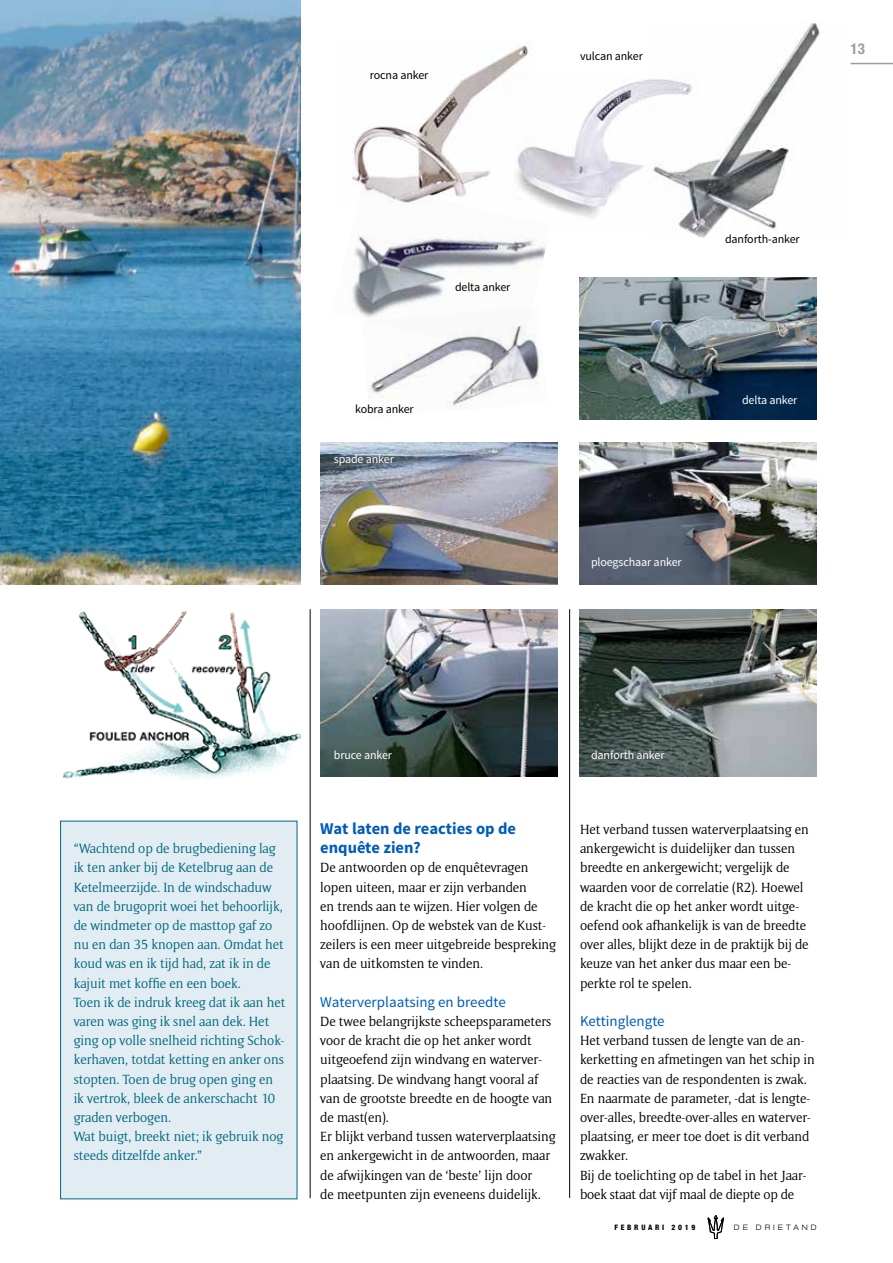
<style>
.page{position:relative;width:893px;height:1263px;background:#fff}
.page>*{position:absolute;margin:0;border:0;box-sizing:border-box;transform-origin:0 0}
.t1{font:700 16.5px/19.2px "Source Sans Pro";color:#005cb9}
.t2{font:15px "Source Sans Pro";color:#005cb9}
.t3{font:700 condensed 15px "Helvetica Neue LT";color:#9d9d9c}
.t4{font:13.8px/19.2px "Memento";color:#000}
.t5{font:13.8px/19.2px "Memento";color:#00697e}
.t6{font:12px "Source Sans Pro";letter-spacing:-.01em;color:#fff}
.t7{font:12px "Source Sans Pro";letter-spacing:-.01em;color:#000}
.t8{font:800 condensed 7.5px "Helvetica Neue LT";letter-spacing:.36em;color:#000}
.t9{font:300 expanded 7.5px "Helvetica Neue LT";letter-spacing:.4em;color:#000}
</style>
<div class="page">
<hr style="left:850px;top:63px;width:43px;height:1px;background:#9d9d9c">
<svg style="left:708px;top:1215px;width:16px;height:24px"></svg>
<img style="left:0;top:0;width:300px;height:584px">
<hr style="left:310px;top:609px;width:1px;height:589px;background:#000">
<div style="left:61px;top:821px;width:236px;height:378px;background:#e2ecf3"></div>
<div style="left:60px;top:821px;width:237px;height:378px;border:1px solid #00697e"></div>
<hr style="left:569px;top:609px;width:1px;height:589px;background:#000">
<img style="left:352px;top:45px;width:176px;height:137px">
<img style="left:502px;top:72px;width:146px;height:146px">
<img style="left:352px;top:182px;width:199px;height:132px">
<img style="left:648px;top:23px;width:172px;height:214px">
<img style="left:361px;top:306px;width:186px;height:102px">
<img style="left:321px;top:442px;width:236px;height:142px">
<img style="left:580px;top:442px;width:236px;height:142px">
<img style="left:321px;top:609px;width:236px;height:167px">
<img style="left:580px;top:609px;width:236px;height:167px">
<img style="left:580px;top:277px;width:236px;height:142px">
<img style="left:64px;top:611px;width:236px;height:168px">
<p class="t7" style="left:370px;top:68px;width:60px">rocna anker</p>
<p class="t7" style="left:455px;top:279px;width:57px">delta anker</p>
<p class="t7" style="left:355px;top:402px;width:60px">kobra anker</p>
<p class="t6" style="left:334px;top:452px;width:62px">spade anker</p>
<p class="t7" style="left:580px;top:49px;width:64px">vulcan anker</p>
<p class="t3" style="left:850px;top:40px;width:16px">13</p>
<p class="t7" style="left:725px;top:231px;width:76px">danforth-anker</p>
<p class="t6" style="left:742px;top:392px;width:57px">delta anker</p>
<p class="t6" style="left:591px;top:555px;width:92px">ploegschaar anker</p>
<p class="t5" style="left:74px;top:839px;width:213px">“Wachtend op de brugbediening lag ik ten anker bij de Ketelbrug aan de Ketelmeerzijde. In de windschaduw van de brugoprit woei het behoorlijk, de windmeter op de masttop gaf zo nu en dan 35 knopen aan. Omdat het koud was en ik tijd had, zat ik in de kajuit met koffie en een boek.<br>Toen ik de indruk kreeg dat ik aan het varen was ging ik snel aan dek. Het ging op volle snelheid richting Schok&shy;kerhaven, totdat ketting en anker ons stopten. Toen de brug open ging en ik vertrok, bleek de ankerschacht 10 graden verbogen.<br>Wat buigt, breekt niet; ik gebruik nog steeds ditzelfde anker.”</p>
<p class="t6" style="left:334px;top:747px;width:60px">bruce anker</p>
<p class="t6" style="left:591px;top:747px;width:75px">danforth anker</p>
<p class="t1" style="left:320px;top:819px;width:197px">Wat laten de reacties op de enquête zien?</p>
<p class="t4" style="left:320px;top:858px;width:237px">De antwoorden op de enquêtevragen lopen uiteen, maar er zijn verbanden<br>en trends aan te wijzen. Hier volgen de hoofdlijnen. Op de webstek van de Kust&shy;zeilers is een meer uitgebreide bespreking van de uitkomsten te vinden.</p>
<p class="t2" style="left:320px;top:992px;width:187px">Waterverplaatsing en breedte</p>
<p class="t4" style="left:320px;top:1012px;width:237px">De twee belangrijkste scheepsparameters voor de kracht die op het anker wordt uitgeoefend zijn windvang en waterver&shy;plaatsing. De windvang hangt vooral af van de grootste breedte en de hoogte van de mast(en).<br>Er blijkt verband tussen waterverplaatsing en ankergewicht in de antwoorden, maar de afwijkingen van de ‘beste’ lijn door<br>de meetpunten zijn eveneens duidelijk.</p>
<p class="t4" style="left:580px;top:820px;width:230px">Het verband tussen waterverplaatsing en ankergewicht is duidelijker dan tussen breedte en ankergewicht; vergelijk de waarden voor de correlatie (R2). Hoewel de kracht die op het anker wordt uitge&shy;oefend ook afhankelijk is van de breedte over alles, blijkt deze in de praktijk bij de keuze van het anker dus maar een be&shy;perkte rol te spelen.</p>
<p class="t2" style="left:580px;top:1012px;width:86px">Kettinglengte</p>
<p class="t4" style="left:580px;top:1031px;width:236px">Het verband tussen de lengte van de an&shy;kerketting en afmetingen van het schip in de reacties van de respondenten is zwak.<br>En naarmate de parameter, -dat is lengte&shy;over-alles, breedte-over-alles en waterver&shy;plaatsing, er meer toe doet is dit verband zwakker.<br>Bij de toelichting op de tabel in het Jaar&shy;boek staat dat vijf maal de diepte op de</p>
<p class="t8" style="left:615px;top:1223px;width:82px">FEBRUARI 2019</p>
<p class="t9" style="left:734px;top:1223px;width:84px">DE DRIETAND</p>
</div>
